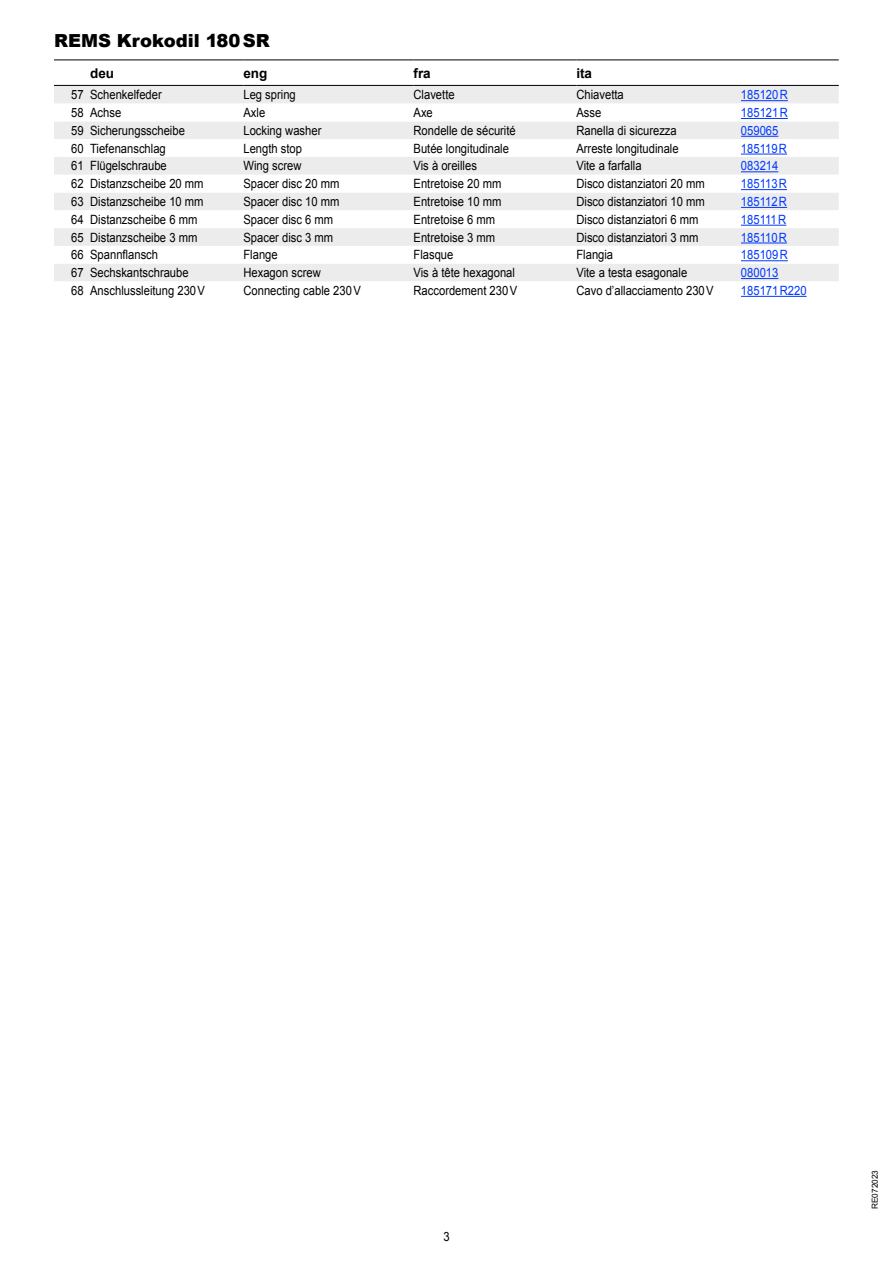
<style>
.page{position:relative;width:893px;height:1263px;background:#fff}
.page>*{position:absolute;margin:0;border:0;box-sizing:border-box;transform-origin:0 0}
.t1{font:900 18px "Arial";color:#000}
.t2{font:700 13.5px "Arial";color:#000}
.t3{font:12.75px "Arial";color:#000;scale:.88 1}
.t4{font:12.75px "Arial";color:#0039ff;scale:.88 1}
.t5{font:8.25px "Arial";color:#000}
</style>
<div class="page">
<svg style="left:54px;top:84px;width:785px;height:1px"></svg>
<div style="left:54px;top:86px;width:785px;height:17px;background:#ececec"></div>
<svg style="left:54px;top:122px;width:785px;height:174px"></svg>
<hr style="left:54px;top:60px;width:34px;height:1px;background:#000">
<hr style="left:88px;top:60px;width:155px;height:1px;background:#000">
<hr style="left:243px;top:60px;width:171px;height:1px;background:#000">
<hr style="left:414px;top:60px;width:162px;height:1px;background:#000">
<hr style="left:576px;top:60px;width:165px;height:1px;background:#000">
<hr style="left:741px;top:60px;width:98px;height:1px;background:#000">
<hr style="left:54px;top:85px;width:34px;height:1px;background:#000">
<hr style="left:88px;top:85px;width:155px;height:1px;background:#000">
<hr style="left:243px;top:85px;width:171px;height:1px;background:#000">
<hr style="left:414px;top:85px;width:162px;height:1px;background:#000">
<hr style="left:576px;top:85px;width:165px;height:1px;background:#000">
<hr style="left:741px;top:85px;width:98px;height:1px;background:#000">
<hr style="left:741px;top:100px;width:47px;height:1px;background:#0039ff">
<hr style="left:741px;top:118px;width:47px;height:1px;background:#0039ff">
<hr style="left:741px;top:136px;width:37px;height:1px;background:#0039ff">
<hr style="left:741px;top:154px;width:46px;height:1px;background:#0039ff">
<hr style="left:741px;top:171px;width:37px;height:1px;background:#0039ff">
<hr style="left:741px;top:189px;width:46px;height:1px;background:#0039ff">
<hr style="left:741px;top:207px;width:46px;height:1px;background:#0039ff">
<hr style="left:741px;top:225px;width:45px;height:1px;background:#0039ff">
<hr style="left:741px;top:242px;width:46px;height:1px;background:#0039ff">
<hr style="left:741px;top:260px;width:47px;height:1px;background:#0039ff">
<hr style="left:741px;top:278px;width:37px;height:1px;background:#0039ff">
<hr style="left:741px;top:296px;width:66px;height:1px;background:#0039ff">
<h1 class="t1" style="left:54px;top:27px;width:217px">REMS Krokodil 180SR</h1>
<p class="t2" style="left:90px;top:64px;width:26px">deu</p>
<p class="t2" style="left:243px;top:64px;width:26px">eng</p>
<p class="t2" style="left:413px;top:64px;width:19px">fra</p>
<p class="t2" style="left:576px;top:64px;width:17px">ita</p>
<p class="t3" style="left:71px;top:86px;width:104px">57 Schenkelfeder</p>
<p class="t3" style="left:243px;top:86px;width:61px">Leg spring</p>
<p class="t3" style="left:414px;top:86px;width:48px">Clavette</p>
<p class="t3" style="left:576px;top:86px;width:55px">Chiavetta</p>
<p class="t4" style="left:741px;top:86px;width:55px">185120R</p>
<p class="t3" style="left:71px;top:104px;width:58px">58 Achse</p>
<p class="t3" style="left:243px;top:104px;width:26px">Axle</p>
<p class="t3" style="left:414px;top:104px;width:23px">Axe</p>
<p class="t3" style="left:576px;top:104px;width:30px">Asse</p>
<p class="t4" style="left:741px;top:104px;width:55px">185121R</p>
<p class="t3" style="left:71px;top:122px;width:131px">59 Sicherungsscheibe</p>
<p class="t3" style="left:243px;top:122px;width:90px">Locking washer</p>
<p class="t3" style="left:414px;top:122px;width:118px">Rondelle de sécurité</p>
<p class="t3" style="left:576px;top:122px;width:116px">Ranella di sicurezza</p>
<p class="t4" style="left:741px;top:122px;width:44px">059065</p>
<p class="t3" style="left:71px;top:140px;width:109px">60 Tiefenanschlag</p>
<p class="t3" style="left:243px;top:140px;width:68px">Length stop</p>
<p class="t3" style="left:414px;top:140px;width:110px">Butée longitudinale</p>
<p class="t3" style="left:576px;top:140px;width:118px">Arreste longitudinale</p>
<p class="t4" style="left:741px;top:140px;width:54px">185119R</p>
<p class="t3" style="left:71px;top:158px;width:110px">61 Flügelschraube</p>
<p class="t3" style="left:243px;top:158px;width:67px">Wing screw</p>
<p class="t3" style="left:414px;top:158px;width:74px">Vis à oreilles</p>
<p class="t3" style="left:576px;top:158px;width:76px">Vite a farfalla</p>
<p class="t4" style="left:741px;top:158px;width:44px">083214</p>
<p class="t3" style="left:71px;top:175px;width:152px">62 Distanzscheibe 20 mm</p>
<p class="t3" style="left:243px;top:175px;width:111px">Spacer disc 20 mm</p>
<p class="t3" style="left:414px;top:175px;width:101px">Entretoise 20 mm</p>
<p class="t3" style="left:576px;top:175px;width:147px">Disco distanziatori 20 mm</p>
<p class="t4" style="left:741px;top:175px;width:54px">185113R</p>
<p class="t3" style="left:71px;top:193px;width:152px">63 Distanzscheibe 10 mm</p>
<p class="t3" style="left:243px;top:193px;width:111px">Spacer disc 10 mm</p>
<p class="t3" style="left:414px;top:193px;width:101px">Entretoise 10 mm</p>
<p class="t3" style="left:576px;top:193px;width:147px">Disco distanziatori 10 mm</p>
<p class="t4" style="left:741px;top:193px;width:54px">185112R</p>
<p class="t3" style="left:71px;top:211px;width:145px">64 Distanzscheibe 6 mm</p>
<p class="t3" style="left:243px;top:211px;width:104px">Spacer disc 6 mm</p>
<p class="t3" style="left:414px;top:211px;width:94px">Entretoise 6 mm</p>
<p class="t3" style="left:576px;top:211px;width:140px">Disco distanziatori 6 mm</p>
<p class="t4" style="left:741px;top:211px;width:53px">185111R</p>
<p class="t3" style="left:71px;top:229px;width:145px">65 Distanzscheibe 3 mm</p>
<p class="t3" style="left:243px;top:229px;width:104px">Spacer disc 3 mm</p>
<p class="t3" style="left:414px;top:229px;width:94px">Entretoise 3 mm</p>
<p class="t3" style="left:576px;top:229px;width:140px">Disco distanziatori 3 mm</p>
<p class="t4" style="left:741px;top:229px;width:54px">185110R</p>
<p class="t3" style="left:71px;top:247px;width:100px">66 Spannflansch</p>
<p class="t3" style="left:243px;top:247px;width:40px">Flange</p>
<p class="t3" style="left:414px;top:247px;width:47px">Flasque</p>
<p class="t3" style="left:576px;top:247px;width:43px">Flangia</p>
<p class="t4" style="left:741px;top:247px;width:55px">185109R</p>
<p class="t3" style="left:71px;top:264px;width:135px">67 Sechskantschraube</p>
<p class="t3" style="left:243px;top:264px;width:89px">Hexagon screw</p>
<p class="t3" style="left:414px;top:264px;width:117px">Vis à tête hexagonal</p>
<p class="t3" style="left:576px;top:264px;width:127px">Vite a testa esagonale</p>
<p class="t4" style="left:741px;top:264px;width:44px">080013</p>
<p class="t3" style="left:71px;top:282px;width:154px">68 Anschlussleitung 230V</p>
<p class="t3" style="left:243px;top:282px;width:135px">Connecting cable 230V</p>
<p class="t3" style="left:414px;top:282px;width:119px">Raccordement 230V</p>
<p class="t3" style="left:576px;top:282px;width:158px">Cavo d’allacciamento 230V</p>
<p class="t4" style="left:741px;top:282px;width:76px">185171R220</p>
<p class="t3" style="left:443px;top:1228px;width:9px">3</p>
<p class="t5" style="left:869px;top:1209px;width:40px;rotate:-90deg">RE072023</p>
</div>
